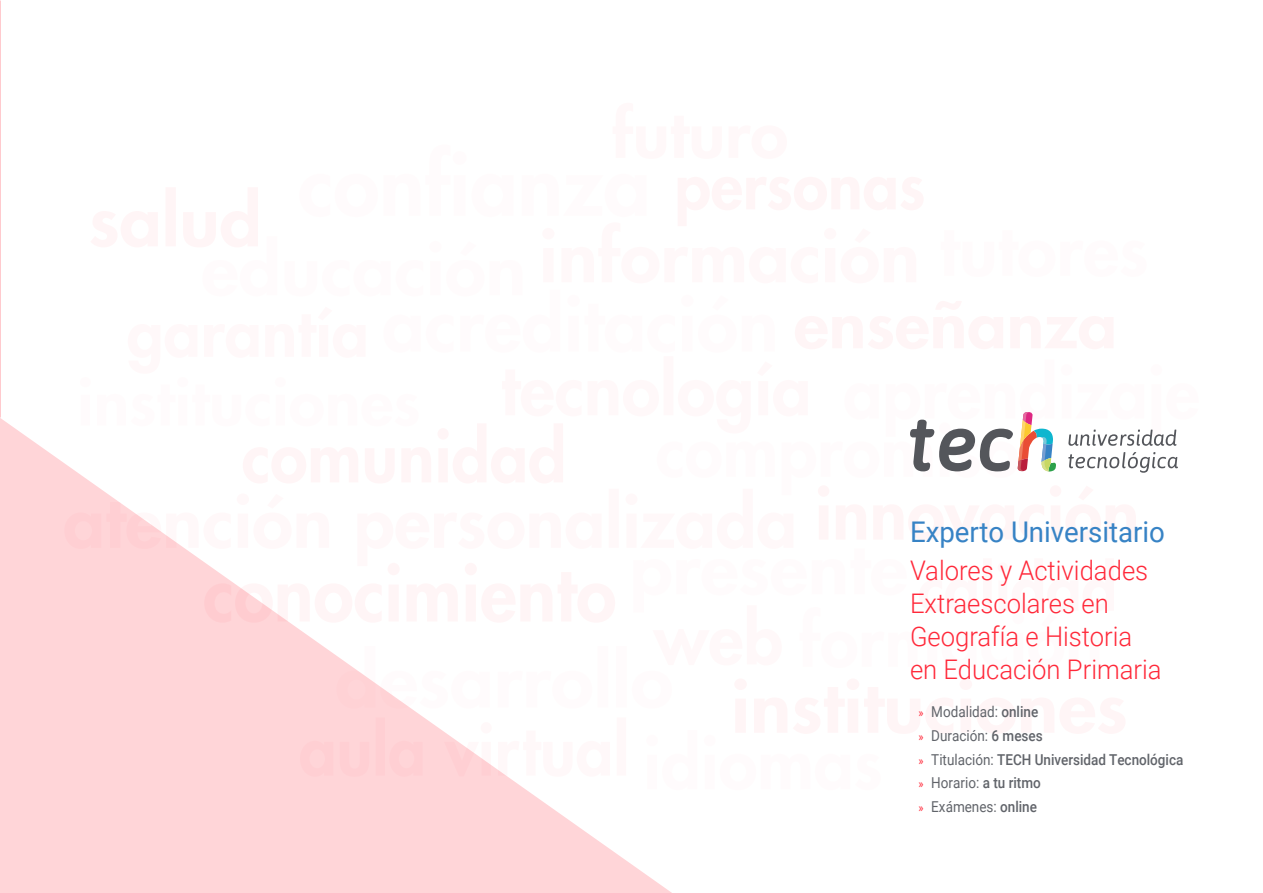
<style>
.page{position:relative;width:1263px;height:893px;background:#fff}
.page>*{position:absolute;margin:0;border:0;box-sizing:border-box;transform-origin:0 0}
.t1{font:28.5px "Roboto";color:#3783c5}
.t2{font:300 27px/33px "Roboto";color:#ff293a;scale:.95 1}
.t3{font:500 15px/23.7px "Roboto";color:#61646a;scale:.9 1}
.s1{font-weight:400;font-size:12px;color:#ff293a}
.s2{font-weight:400}
</style>
<div class="page">
<svg style="left:0;top:418px;width:672px;height:475px;background:#ffd9db"></svg>
<svg style="left:64px;top:412px;width:1114px;height:378px"></svg>
<h1 class="t1" style="left:910px;top:512px;width:256px">Experto Universitario</h1>
<h2 class="t2" style="left:910px;top:553px;width:266px">Valores y Actividades<br>Extraescolares en<br>Geografía e Historia en Educación Primaria</h2>
<p class="t3" style="left:918px;top:699px;width:296px"><span class="s1">»</span> <span class="s2">Modalidad:</span> online<br><span class="s1">»</span> <span class="s2">Duración:</span> 6 meses<br><span class="s1">»</span> <span class="s2">Titulación:</span> TECH Universidad Tecnológica <span class="s1">»</span> <span class="s2">Horario:</span> a tu ritmo<br><span class="s1">»</span> <span class="s2">Exámenes:</span> online</p>
</div>
